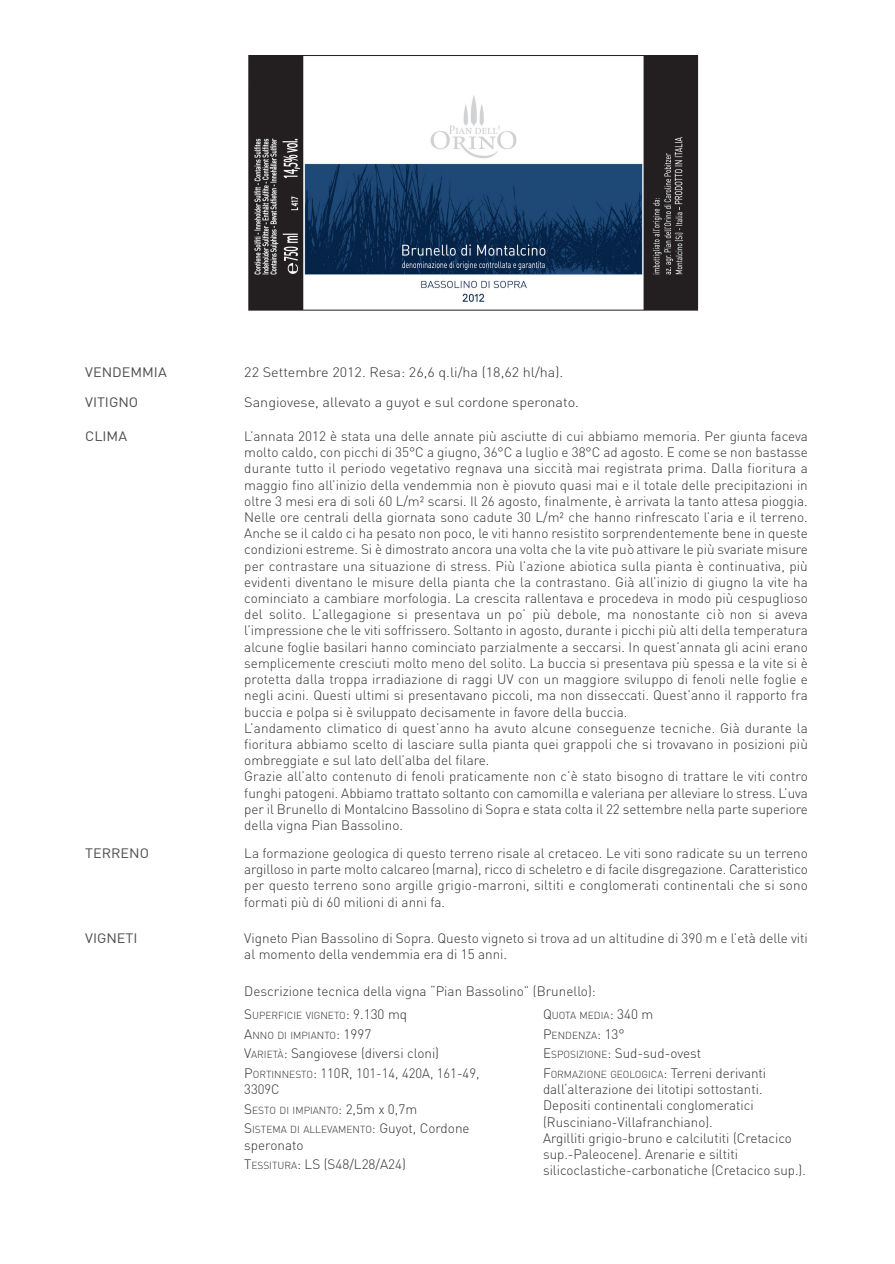
<style>
.page{position:relative;width:895px;height:1264px;background:#fff}
.page>*{position:absolute;margin:0;border:0;box-sizing:border-box;transform-origin:0 0}
.t1{font:300 13.5px/16.2px "DIN";color:#312f30}
.t2{font:300 13.5px "DIN";color:#312f30;scale:1.07 1}
.t3{font:13.5px "DIN";color:#4b4c4d;scale:1.07 1}
.t4{font:300 10.2px/19.6px "DIN";color:#312f30}
.s1{font-size:13.5px}
.s2{font-size:10.2px}
</style>
<div class="page">
<img style="left:250px;top:57px;width:446px;height:251px">
<div style="left:248px;top:55px;width:450px;height:255px;border:1px solid #231f20"></div>
<p class="t3" style="left:85px;top:367px;width:78px">VENDEMMIA</p>
<p class="t2" style="left:244px;top:367px;width:300px">22 Settembre 2012. Resa: 26,6 q.li/ha (18,62 hl/ha).</p>
<p class="t3" style="left:85px;top:397px;width:51px">VITIGNO</p>
<p class="t2" style="left:244px;top:397px;width:314px">Sangiovese, allevato a guyot e sul cordone speronato.</p>
<p class="t3" style="left:85px;top:431px;width:41px">CLIMA</p>
<p class="t1" style="left:244px;top:429px;width:565px">L’annata 2012 è stata una delle annate più asciutte di cui abbiamo memoria. Per giunta faceva molto caldo, con picchi di 35°C a giugno, 36°C a luglio e 38°C ad agosto. E come se non bastasse durante tutto il periodo vegetativo regnava una siccità mai registrata prima. Dalla fioritura a maggio fino all’inizio della vendemmia non è piovuto quasi mai e il totale delle precipitazioni in oltre 3 mesi era di soli 60 L/m² scarsi. Il 26 agosto, finalmente, è arrivata la tanto attesa pioggia.<br>Nelle ore centrali della giornata sono cadute 30 L/m² che hanno rinfrescato l’aria e il terreno.<br>Anche se il caldo ci ha pesato non poco, le viti hanno resistito sorprendentemente bene in queste condizioni estreme. Si è dimostrato ancora una volta che la vite può attivare le più svariate misure per contrastare una situazione di stress. Più l’azione abiotica sulla pianta è continuativa, più evidenti diventano le misure della pianta che la contrastano. Già all’inizio di giugno la vite ha cominciato a cambiare morfologia. La crescita rallentava e procedeva in modo più cespuglioso del solito. L’allegagione si presentava un po’ più debole, ma nonostante ciò non si aveva l’impressione che le viti soffrissero. Soltanto in agosto, durante i picchi più alti della temperatura alcune foglie basilari hanno cominciato parzialmente a seccarsi. In quest’annata gli acini erano semplicemente cresciuti molto meno del solito. La buccia si presentava più spessa e la vite si è protetta dalla troppa irradiazione di raggi UV con un maggiore sviluppo di fenoli nelle foglie e negli acini. Questi ultimi si presentavano piccoli, ma non disseccati. Quest’anno il rapporto fra buccia e polpa si è sviluppato decisamente in favore della buccia.<br>L’andamento climatico di quest’anno ha avuto alcune conseguenze tecniche. Già durante la fioritura abbiamo scelto di lasciare sulla pianta quei grappoli che si trovavano in posizioni più ombreggiate e sul lato dell’alba del filare.<br>Grazie all’alto contenuto di fenoli praticamente non c’è stato bisogno di trattare le viti contro funghi patogeni. Abbiamo trattato soltanto con camomilla e valeriana per alleviare lo stress. L’uva per il Brunello di Montalcino Bassolino di Sopra e stata colta il 22 settembre nella parte superiore della vigna Pian Bassolino.</p>
<p class="t3" style="left:85px;top:848px;width:61px">TERRENO</p>
<p class="t1" style="left:244px;top:846px;width:565px;text-align:justify">La formazione geologica di questo terreno risale al cretaceo. Le viti sono radicate su un terreno argilloso in parte molto calcareo (marna), ricco di scheletro e di facile disgregazione. Caratteristico per questo terreno sono argille grigio-marroni, siltiti e conglomerati continentali che si sono formati più di 60 milioni di anni fa.</p>
<p class="t3" style="left:85px;top:933px;width:50px">VIGNETI</p>
<p class="t1" style="left:244px;top:931px;width:565px">Vigneto Pian Bassolino di Sopra. Questo vigneto si trova ad un altitudine di 390 m e l’età delle viti al momento della vendemmia era di 15 anni.</p>
<p class="t1" style="left:244px;top:984px;width:353px">Descrizione tecnica della vigna “Pian Bassolino” (Brunello):</p>
<p class="t4" style="left:244px;top:1006px;width:164px"><span class="s1">S</span>UPERFICIE VIGNETO<span class="s1">: 9.130 mq<br>A</span>NNO DI IMPIANTO<span class="s1">: 1997</span></p>
<p class="t1" style="left:244px;top:1045px;width:237px;line-height:19.6px">V<span class="s2">ARIETÀ</span>: Sangiovese (diversi cloni)<br>P<span class="s2">ORTINNESTO</span>: 110R, 101-14, 420A, 161-49,</p>
<p class="t1" style="left:244px;top:1082px;width:37px">3309C</p>
<p class="t4" style="left:244px;top:1101px;width:227px"><span class="s1">S</span>ESTO DI IMPIANTO<span class="s1">: 2,5m x 0,7m<br>S</span>ISTEMA DI ALLEVAMENTO<span class="s1">: Guyot, Cordone</span></p>
<p class="t1" style="left:244px;top:1136px;width:163px;line-height:19.6px">speronato<br>T<span class="s2">ESSITURA</span>: LS (S48/L28/A24)</p>
<p class="t4" style="left:543px;top:1006px;width:112px"><span class="s1">Q</span>UOTA MEDIA<span class="s1">: 340 m<br>P</span>ENDENZA<span class="s1">: 13°</span></p>
<p class="t1" style="left:543px;top:1045px;width:225px;line-height:19.6px">E<span class="s2">SPOSIZIONE</span>: Sud-sud-ovest<br>F<span class="s2">ORMAZIONE GEOLOGICA</span>: Terreni derivanti</p>
<p class="t1" style="left:543px;top:1082px;width:264px">dall‘alterazione dei litotipi sottostanti.<br>Depositi continentali conglomeratici (Rusciniano-Villafranchiano).<br>Argilliti grigio-bruno e calcilutiti (Cretacico sup.-Paleocene). Arenarie e siltiti silicoclastiche-carbonatiche (Cretacico sup.).</p>
</div>
